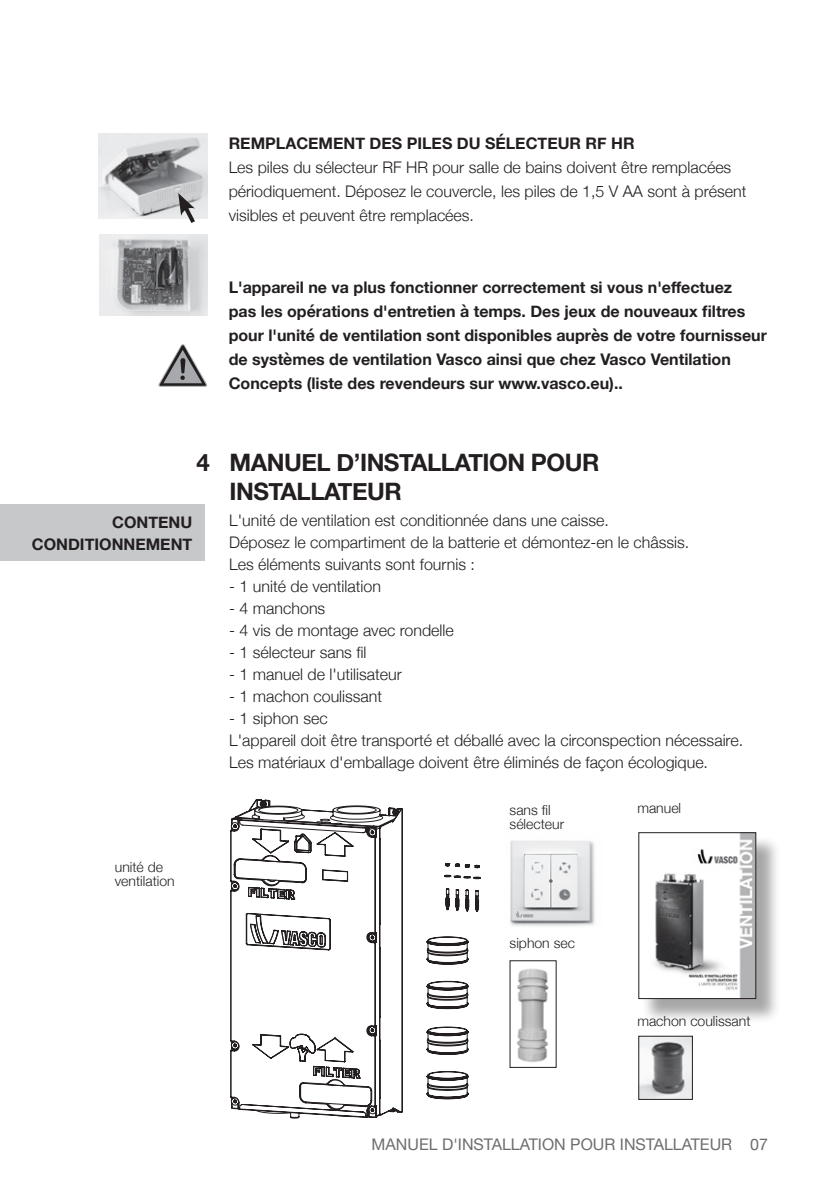
<style>
.page{position:relative;width:840px;height:1191px;background:#fff}
.page>*{position:absolute;margin:0;border:0;box-sizing:border-box;transform-origin:0 0}
.t1{font:700 24px "Helvetica Neue";letter-spacing:-.02em;color:#231f20}
.t2{font:300 16px/24px "Helvetica Neue";color:#231f20}
.t3{font:700 16px/24px "Helvetica Neue";color:#231f20}
.t4{font:16px "Helvetica Neue";color:#6c6d70}
.t5{font:300 14px/14px "Helvetica Neue";color:#231f20}
</style>
<div class="page">
<div style="left:0;top:504px;width:204px;height:56px;background:#c7c8ca"></div>
<svg style="left:158px;top:344px;width:49px;height:43px"></svg>
<div style="left:641px;top:835px;width:139px;height:189px;background:#231f20;opacity:.4"></div>
<img style="left:641px;top:834px;width:112px;height:163px">
<div style="left:638px;top:832px;width:117px;height:167px;border:1px solid #231f20"></div>
<img style="left:98px;top:133px;width:109px;height:85px">
<img style="left:99px;top:234px;width:108px;height:81px">
<svg style="left:178px;top:193px;width:20px;height:30px"></svg>
<img style="left:510px;top:840px;width:85px;height:87px">
<svg style="left:231px;top:817px;width:172px;height:300px"></svg>
<svg style="left:233px;top:801px;width:246px;height:309px"></svg>
<img style="left:640px;top:1037px;width:50px;height:60px">
<div style="left:638px;top:1035px;width:54px;height:64px;border:1px solid #231f20"></div>
<img style="left:516px;top:968px;width:33px;height:95px">
<p class="t3" style="left:228px;top:132px;width:407px">REMPLACEMENT DES PILES DU SÉLECTEUR RF HR</p>
<p class="t2" style="left:228px;top:154px;width:519px">Les piles du sélecteur RF HR pour salle de bains doivent être remplacées périodiquement. Déposez le couvercle, les piles de 1,5 V AA sont à présent visibles et peuvent être remplacées.</p>
<p class="t3" style="left:228px;top:276px;width:539px">L'appareil ne va plus fonctionner correctement si vous n'effectuez<br>pas les opérations d'entretien à temps. Des jeux de nouveaux filtres pour l'unité de ventilation sont disponibles auprès de votre fournisseur de systèmes de ventilation Vasco ainsi que chez Vasco Ventilation Concepts (liste des revendeurs sur www.vasco.eu)..</p>
<p class="t1" style="left:196px;top:444px;width:404px">4 MANUEL D’INSTALLATION POUR</p>
<p class="t1" style="left:229px;top:473px;width:174px">INSTALLATEUR</p>
<p class="t3" style="left:32px;top:511px;width:162px;line-height:22px;text-align:right">CONTENU<br>CONDITIONNEMENT</p>
<p class="t2" style="left:229px;top:508px;width:461px;line-height:22px">L'unité de ventilation est conditionnée dans une caisse.<br>Déposez le compartiment de la batterie et démontez-en le châssis.</p>
<p class="t2" style="left:229px;top:551px;width:247px">Les éléments suivants sont fournis :</p>
<p class="t2" style="left:229px;top:573px;width:153px">- 1 unité de ventilation</p>
<p class="t2" style="left:229px;top:595px;width:98px">- 4 manchons</p>
<p class="t2" style="left:229px;top:617px;width:226px">- 4 vis de montage avec rondelle</p>
<p class="t2" style="left:229px;top:639px;width:139px">- 1 sélecteur sans fil</p>
<p class="t2" style="left:229px;top:661px;width:174px">- 1 manuel de l'utilisateur</p>
<p class="t2" style="left:229px;top:683px;width:154px">- 1 machon coulissant</p>
<p class="t2" style="left:229px;top:705px;width:100px">- 1 siphon sec</p>
<p class="t2" style="left:229px;top:728px;width:515px;line-height:22px">L'appareil doit être transporté et déballé avec la circonspection nécessaire.<br>Les matériaux d'emballage doivent être éliminés de façon écologique.</p>
<p class="t5" style="left:115px;top:858px;width:61px">unité de ventilation</p>
<p class="t5" style="left:509px;top:801px;width:42px">sans fil</p>
<p class="t5" style="left:509px;top:815px;width:56px">sélecteur</p>
<p class="t5" style="left:509px;top:934px;width:67px">siphon sec</p>
<p class="t5" style="left:637px;top:800px;width:45px">manuel</p>
<p class="t5" style="left:637px;top:1013px;width:115px">machon coulissant</p>
<p class="t4" style="left:371px;top:1132px;width:397px">MANUEL D'INSTALLATION POUR INSTALLATEUR 07</p>
</div>
